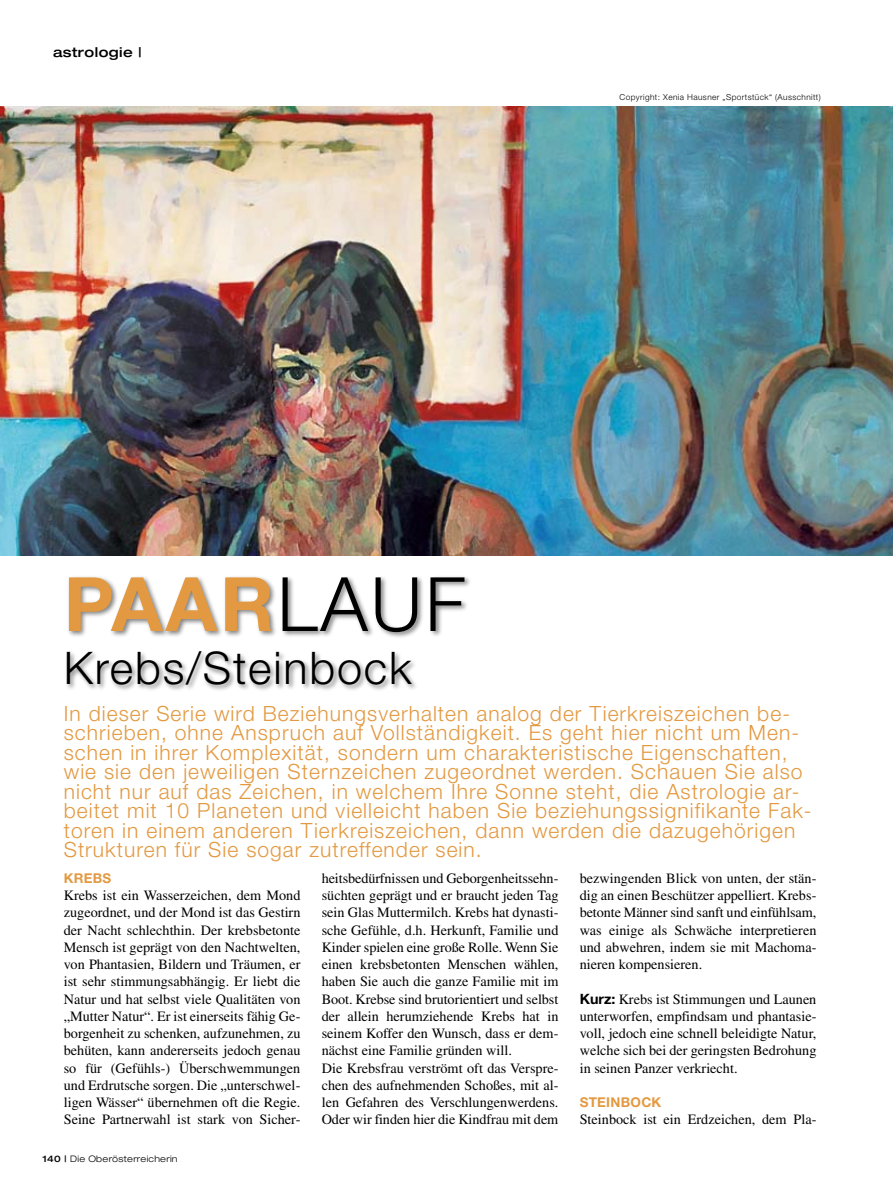
<style>
.page{position:relative;width:893px;height:1191px;background:#fff}
.page>*{position:absolute;margin:0;border:0;box-sizing:border-box;transform-origin:0 0}
.t1{font:700 75px "Helvetica Neue";color:#e39941}
.t2{font:300 45px "Helvetica Neue";letter-spacing:.04em;color:#000}
.t3{font:300 21px/19.5px "Helvetica Neue";letter-spacing:.05em;color:#e39941}
.t4{font:14.25px/17.2px "Times LT Std";color:#000;text-align:justify}
.t5{font:700 13.5px "Helvetica Neue";letter-spacing:.02em;color:#e39941}
.t6{font:500 expanded 13.5px "Helvetica Neue";letter-spacing:.03em;color:#000}
.t7{font:300 expanded 9px "Helvetica Neue";letter-spacing:.03em;color:#000}
.t8{font:300 8.25px "Helvetica Neue";letter-spacing:.05em;color:#000}
.s1{font-weight:300;color:#000}
.s2{font-weight:500}
.s3{font-family:"Helvetica Neue";font-weight:700}
</style>
<div class="page">
<hr style="left:892px;top:917px;width:1px;height:274px;background:#e39941">
<img style="left:0;top:107px;width:893px;height:448px">
<div style="left:64px;top:574px;width:409px;height:118px;background:#000;opacity:.5"></div>
<p class="t6" style="left:53px;top:44px;width:90px">astrologie |</p>
<p class="t8" style="left:619px;top:92px;width:203px">Copyright: Xenia Hausner „Sportstück“ (Ausschnitt)</p>
<h1 class="t1" style="left:64px;top:558px;width:403px">PAAR<span class="s1">LAUF</span></h1>
<h2 class="t2" style="left:64px;top:640px;width:349px">Krebs/Steinbock</h2>
<p class="t3" style="left:64px;top:703px;width:749px">In dieser Serie wird Beziehungsverhalten analog der Tierkreiszeichen be&shy;schrieben, ohne Anspruch auf Vollständigkeit. Es geht hier nicht um Men&shy;schen in ihrer Komplexität, sondern um charakteristische Eigenschaften, wie sie den jeweiligen Sternzeichen zugeordnet werden. Schauen Sie also nicht nur auf das Zeichen, in welchem Ihre Sonne steht, die Astrologie ar&shy;beitet mit 10 Planeten und vielleicht haben Sie beziehungssignifikante Fak&shy;toren in einem anderen Tierkreiszeichen, dann werden die dazugehörigen Strukturen für Sie sogar zutreffender sein.</p>
<p class="t5" style="left:64px;top:869px;width:49px">KREBS</p>
<p class="t4" style="left:64px;top:886px;width:238px">Krebs ist ein Wasserzeichen, dem Mond zugeordnet, und der Mond ist das Gestirn der Nacht schlechthin. Der krebsbetonte Mensch ist geprägt von den Nachtwelten, von Phantasien, Bildern und Träumen, er ist sehr stimmungsabhängig. Er liebt die Natur und hat selbst viele Qualitäten von „Mutter Natur“. Er ist einerseits fähig Ge&shy;borgenheit zu schenken, aufzunehmen, zu behüten, kann andererseits jedoch genau so für (Gefühls-) Überschwemmungen und Erdrutsche sorgen. Die „unterschwel&shy;ligen Wässer“ übernehmen oft die Regie.<br>Seine Partnerwahl ist stark von Sicher-</p>
<p class="t7" style="left:43px;top:1153px;width:137px"><span class="s2">140 |</span> Die Oberösterreicherin</p>
<p class="t4" style="left:322px;top:869px;width:238px;text-align:left">heitsbedürfnissen und Geborgenheitssehn&shy;süchten geprägt und er braucht jeden Tag sein Glas Muttermilch. Krebs hat dynasti&shy;sche Gefühle, d.h. Herkunft, Familie und Kinder spielen eine große Rolle. Wenn Sie einen krebsbetonten Menschen wählen, haben Sie auch die ganze Familie mit im Boot. Krebse sind brutorientiert und selbst der allein herumziehende Krebs hat in seinem Koffer den Wunsch, dass er dem&shy;nächst eine Familie gründen will.<br>Die Krebsfrau verströmt oft das Verspre&shy;chen des aufnehmenden Schoßes, mit al&shy;len Gefahren des Verschlungenwerdens.<br>Oder wir finden hier die Kindfrau mit dem</p>
<p class="t4" style="left:580px;top:869px;width:238px">bezwingenden Blick von unten, der stän&shy;dig an einen Beschützer appelliert. Krebs&shy;betonte Männer sind sanft und einfühlsam, was einige als Schwäche interpretieren und abwehren, indem sie mit Machoma&shy;nieren kompensieren.</p>
<p class="t4" style="left:580px;top:990px;width:238px"><span class="s3">KURZ:</span> Krebs ist Stimmungen und Launen unterworfen, empfindsam und phantasie&shy;voll, jedoch eine schnell beleidigte Natur, welche sich bei der geringsten Bedrohung in seinen Panzer verkriecht.</p>
<p class="t5" style="left:580px;top:1094px;width:81px">STEINBOCK</p>
<p class="t4" style="left:580px;top:1111px;width:238px">Steinbock ist ein Erdzeichen, dem Pla-</p>
</div>
